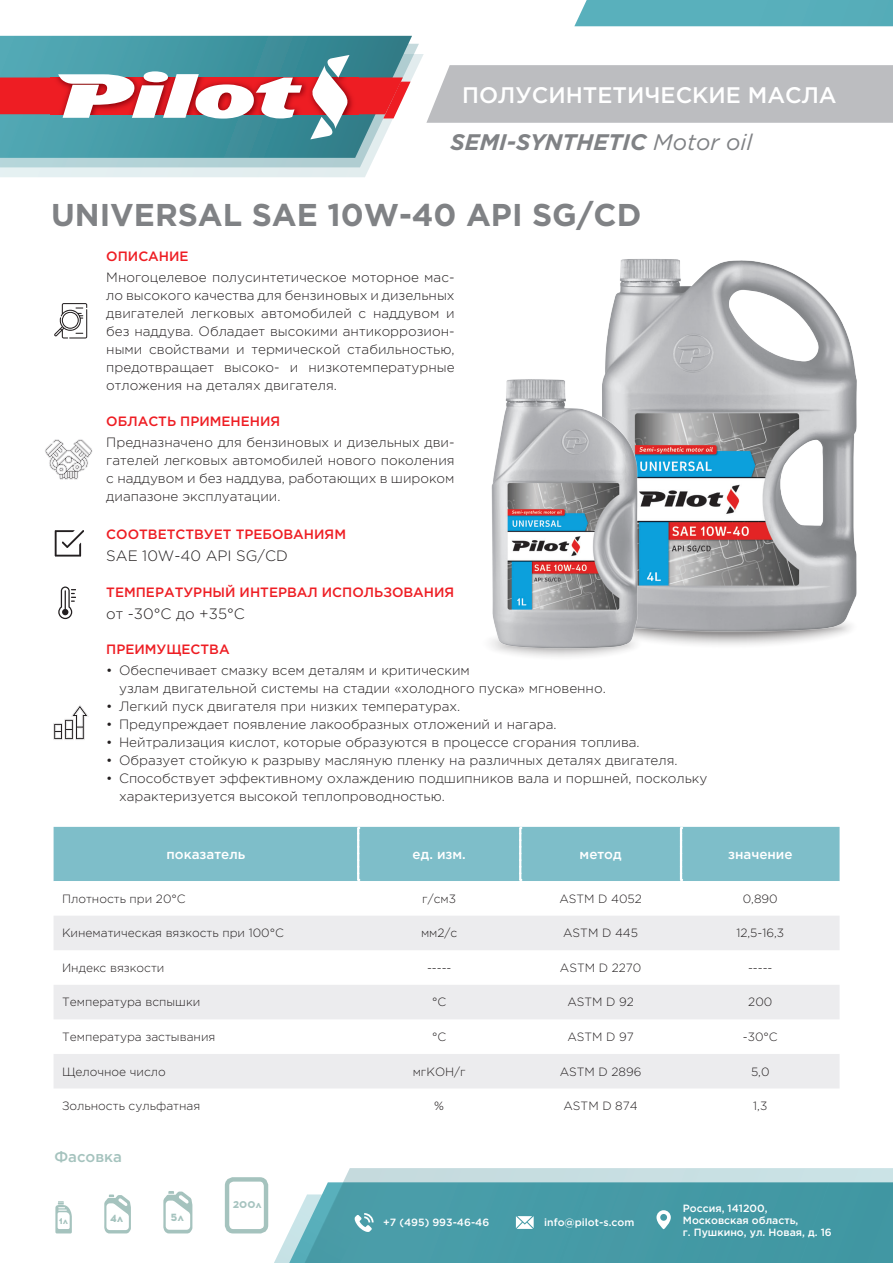
<style>
.page{position:relative;width:893px;height:1263px;background:#fff}
.page>*{position:absolute;margin:0;border:0;box-sizing:border-box;transform-origin:0 0}
.t1{font:700 31.5px "Gotham Pro";color:#808285}
.t2{font:500 22.5px "Gotham Pro";color:#fff}
.t3{font:italic 700 22.5px "Gotham Pro";color:#808285}
.t4{font:300 15px "Gotham Pro";color:#231f20}
.t5{font:500 15px "Gotham Pro";color:#a5c3be}
.t6{font:300 13.5px/18px "Gotham Pro";color:#231f20}
.t7{font:500 13.5px "Gotham Pro";color:#ee1d23}
.t8{font:500 13.5px "Gotham Pro";color:#fff}
.t9{font:300 12px "Gotham Pro";color:#231f20}
.t10{font:800 10.65px "Acrom";color:#a5c3be}
.t11{font:500 10.5px/12px "Gotham Pro";color:#fff}
.t12{font:800 10.5px "Acrom";color:#a5c3be}
.t13{font:800 10.05px "Acrom";color:#a7c4c0}
.t14{font:800 8.55px "Acrom";color:#a5c3be}
.s1{font-weight:400}
</style>
<div class="page">
<div style="left:574px;top:0;width:319px;height:26px;background:#59b0bc"></div>
<svg style="left:0;top:54px;width:424px;height:123px"></svg>
<svg style="left:0;top:36px;width:412px;height:122px;background:#4d9ba6"></svg>
<div style="left:343px;top:1168px;width:550px;height:14px;background:#c8dfe2"></div>
<div style="left:323px;top:1182px;width:570px;height:81px;background:#459aa6"></div>
<svg style="left:0;top:55px;width:411px;height:84px"></svg>
<svg style="left:656px;top:1210px;width:15px;height:19px"></svg>
<div style="left:426px;top:65px;width:467px;height:58px;background:#bcbdc0"></div>
<svg style="left:54px;top:916px;width:786px;height:172px;fill:#ececee"></svg>
<div style="left:54px;top:827px;width:786px;height:54px;background:#7ebec9"></div>
<svg style="left:597px;top:604px;width:264px;height:45px"></svg>
<img style="left:605px;top:259px;width:256px;height:380px">
<img style="left:490px;top:372px;width:159px;height:283px">
<svg style="left:516px;top:1216px;width:18px;height:13px"></svg>
<svg style="left:45px;top:439px;width:48px;height:41px"></svg>
<svg style="left:54px;top:530px;width:30px;height:27px"></svg>
<svg style="left:58px;top:586px;width:18px;height:33px"></svg>
<svg style="left:53px;top:705px;width:36px;height:35px"></svg>
<svg style="left:54px;top:303px;width:33px;height:35px"></svg>
<svg style="left:104px;top:1194px;width:27px;height:39px"></svg>
<svg style="left:55px;top:1201px;width:17px;height:32px"></svg>
<div style="left:225px;top:1177px;width:43px;height:56px;border:4px solid #a5c3be;border-radius:6px"></div>
<svg style="left:163px;top:1191px;width:211px;height:72px"></svg>
<h2 class="t2" style="left:462px;top:82px;width:376px">ПОЛУСИНТЕТИЧЕСКИЕ МАСЛА</h2>
<p class="t3" style="left:450px;top:129px;width:304px">SEMI-SYNTHETIC <span class="s1">Motor oil</span></p>
<h1 class="t1" style="left:51px;top:196px;width:592px">UNIVERSAL SAE 10W-40 API SG/CD</h1>
<p class="t7" style="left:106px;top:249px;width:84px">ОПИСАНИЕ</p>
<p class="t6" style="left:106px;top:269px;width:350px;text-align:justify">Многоцелевое полусинтетическое моторное мас&shy;ло высокого качества для бензиновых и дизельных двигателей легковых автомобилей с наддувом и без наддува. Обладает высокими антикоррозион&shy;ными свойствами и термической стабильностью, предотвращает высоко- и низкотемпературные отложения на деталях двигателя.</p>
<p class="t7" style="left:106px;top:413px;width:175px">ОБЛАСТЬ ПРИМЕНЕНИЯ</p>
<p class="t6" style="left:106px;top:433px;width:350px;text-align:justify">Предназначено для бензиновых и дизельных дви&shy;гателей легковых автомобилей нового поколения с наддувом и без наддува, работающих в широком диапазоне эксплуатации.</p>
<p class="t7" style="left:106px;top:527px;width:241px">СООТВЕТСТВУЕТ ТРЕБОВАНИЯМ</p>
<p class="t4" style="left:106px;top:548px;width:183px">SAE 10W-40 API SG/CD</p>
<p class="t7" style="left:106px;top:584px;width:350px">ТЕМПЕРАТУРНЫЙ ИНТЕРВАЛ ИСПОЛЬЗОВАНИЯ</p>
<p class="t4" style="left:106px;top:605px;width:140px">от -30°С до +35°С</p>
<p class="t7" style="left:106px;top:642px;width:125px">ПРЕИМУЩЕСТВА</p>
<p class="t6" style="left:119px;top:661px;width:488px;text-indent:-13px">• Обеспечивает смазку всем деталям и критическим<br>узлам двигательной системы на стадии «холодного пуска» мгновенно.</p>
<p class="t6" style="left:106px;top:697px;width:356px">• Легкий пуск двигателя при низких температурах.</p>
<p class="t6" style="left:106px;top:715px;width:452px">• Предупреждает появление лакообразных отложений и нагара.</p>
<p class="t6" style="left:106px;top:733px;width:535px">• Нейтрализация кислот, которые образуются в процессе сгорания топлива.</p>
<p class="t6" style="left:106px;top:751px;width:573px">• Образует стойкую к разрыву масляную пленку на различных деталях двигателя.</p>
<p class="t6" style="left:119px;top:769px;width:590px;text-indent:-13px">• Способствует эффективному охлаждению подшипников вала и поршней, поскольку характеризуется высокой теплопроводностью.</p>
<p class="t8" style="left:166px;top:846px;width:80px">показатель</p>
<p class="t8" style="left:413px;top:846px;width:55px">ед. изм.</p>
<p class="t8" style="left:580px;top:846px;width:44px">метод</p>
<p class="t8" style="left:728px;top:846px;width:66px">значение</p>
<p class="t9" style="left:62px;top:892px;width:125px">Плотность при 20°C</p>
<p class="t9" style="left:422px;top:892px;width:35px">г/см3</p>
<p class="t9" style="left:559px;top:892px;width:84px">ASTM D 4052</p>
<p class="t9" style="left:743px;top:892px;width:36px">0,890</p>
<p class="t9" style="left:62px;top:926px;width:223px">Кинематическая вязкость при 100°С</p>
<p class="t9" style="left:421px;top:926px;width:38px">мм2/с</p>
<p class="t9" style="left:563px;top:926px;width:76px">ASTM D 445</p>
<p class="t9" style="left:736px;top:926px;width:49px">12,5-16,3</p>
<p class="t9" style="left:62px;top:961px;width:104px">Индекс вязкости</p>
<p class="t9" style="left:427px;top:961px;width:26px">-----</p>
<p class="t9" style="left:560px;top:961px;width:83px">ASTM D 2270</p>
<p class="t9" style="left:748px;top:961px;width:26px">-----</p>
<p class="t9" style="left:62px;top:996px;width:140px">Температура вспышки</p>
<p class="t9" style="left:432px;top:996px;width:16px">°С</p>
<p class="t9" style="left:567px;top:996px;width:68px">ASTM D 92</p>
<p class="t9" style="left:748px;top:996px;width:26px">200</p>
<p class="t9" style="left:62px;top:1030px;width:155px">Температура застывания</p>
<p class="t9" style="left:432px;top:1030px;width:16px">°С</p>
<p class="t9" style="left:567px;top:1030px;width:68px">ASTM D 97</p>
<p class="t9" style="left:743px;top:1030px;width:36px">-30°С</p>
<p class="t9" style="left:62px;top:1065px;width:105px">Щелочное число</p>
<p class="t9" style="left:413px;top:1065px;width:55px">мгКОН/г</p>
<p class="t9" style="left:560px;top:1065px;width:83px">ASTM D 2896</p>
<p class="t9" style="left:751px;top:1065px;width:20px">5,0</p>
<p class="t9" style="left:62px;top:1099px;width:140px">Зольность сульфатная</p>
<p class="t9" style="left:434px;top:1099px;width:11px">%</p>
<p class="t9" style="left:563px;top:1099px;width:76px">ASTM D 874</p>
<p class="t9" style="left:753px;top:1099px;width:16px">1,3</p>
<p class="t5" style="left:54px;top:1148px;width:69px">Фасовка</p>
<p class="t14" style="left:59px;top:1215px;width:11px">1л</p>
<p class="t12" style="left:110px;top:1210px;width:15px">4л</p>
<p class="t10" style="left:170px;top:1209px;width:15px">5л</p>
<p class="t13" style="left:233px;top:1197px;width:31px">200л</p>
<p class="t11" style="left:383px;top:1216px;width:108px">+7 (495) 993-46-46</p>
<p class="t11" style="left:544px;top:1216px;width:92px">info@pilot-s.com</p>
<p class="t11" style="left:683px;top:1201px;width:150px">Россия, 141200,<br>Московская область,<br>г. Пушкино, ул. Новая, д. 16</p>
</div>
